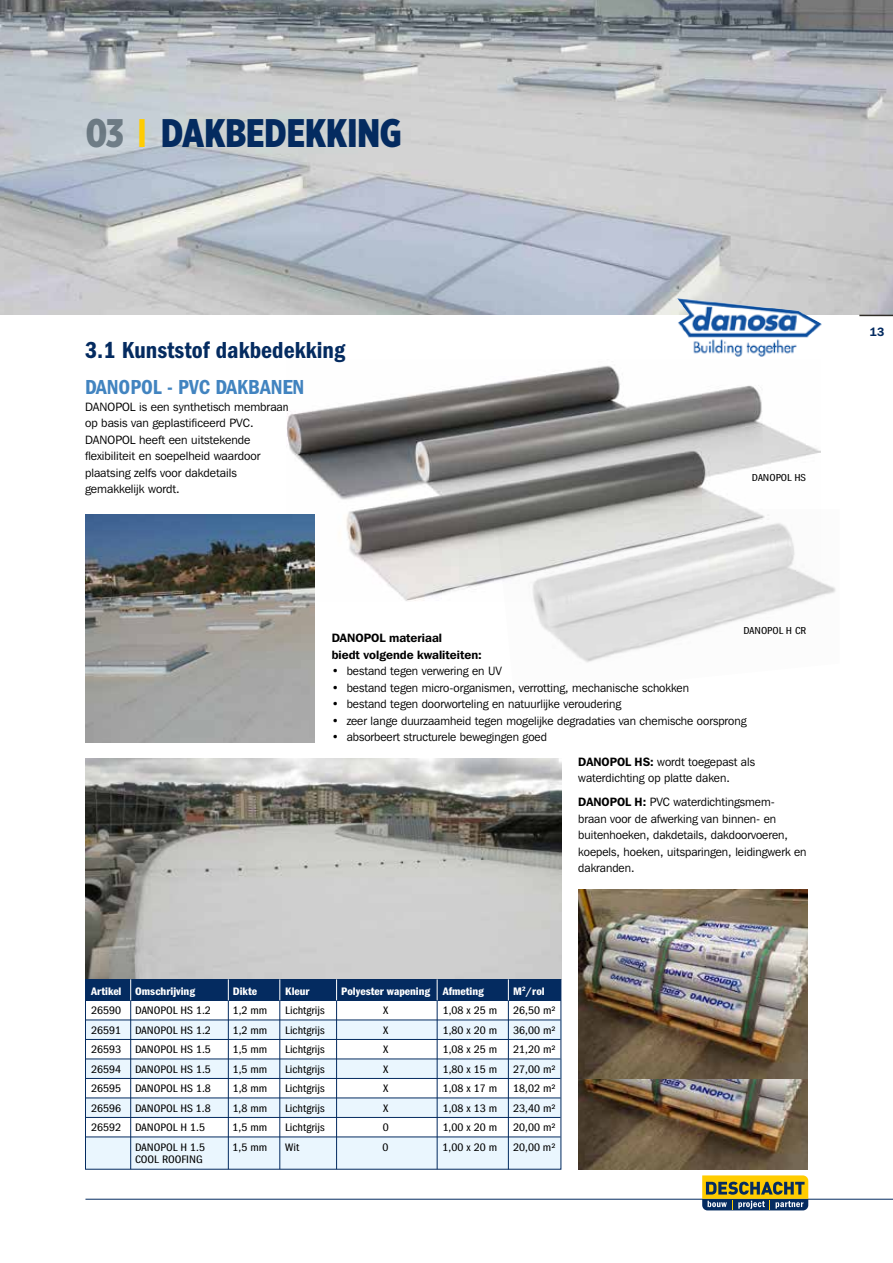
<style>
.page{position:relative;width:893px;height:1263px;background:#fff}
.page>*{position:absolute;margin:0;border:0;box-sizing:border-box;transform-origin:0 0}
.t1{font:900 39.9px "Gotham X Narrow";color:#042b60}
.t2{font:600 condensed 24px "Franklin Gothic";color:#042b60}
.t3{font:600 condensed 21px "Franklin Gothic";color:#4284c0}
.t4{font:12px/16.5px "Franklin Gothic IT Cby BT";color:#000}
.t5{font:600 12px/16.5px "Franklin Gothic IT Cby BT";color:#000}
.t6{font:600 12px "Franklin Gothic IT Cby BT";color:#042b60}
.t7{font:11.25px "Franklin Gothic Book Cmpr";color:#000;scale:1.25 1}
.t8{font:11.25px "Franklin Gothic Demi Cmpr";color:#fff;scale:1.25 1}
.t9{font:10.5px "Franklin Gothic Book Cmpr";color:#000;scale:1.25 1}
.s1{color:#8d989e}
.s2{font-weight:700;color:#fc0}
.s3{font-weight:600}
</style>
<div class="page">
<img style="left:85px;top:758px;width:476px;height:221px">
<img style="left:0;top:0;width:893px;height:315px">
<hr style="left:85px;top:1199px;width:808px;height:1px;background:#042b60">
<hr style="left:859px;top:315px;width:34px;height:1px;background:#302d28">
<svg style="left:702px;top:1175px;width:106px;height:35px;background:#8f883e"></svg>
<img style="left:673px;top:298px;width:150px;height:59px">
<div style="left:85px;top:979px;width:476px;height:21px;background:#042b60"></div>
<div style="left:85px;top:1020px;width:476px;height:19px;background:#eaf6fe"></div>
<div style="left:85px;top:1059px;width:476px;height:19px;background:#eaf6fe"></div>
<div style="left:85px;top:1098px;width:476px;height:19px;background:#eaf6fe"></div>
<div style="left:85px;top:1137px;width:476px;height:32px;background:#eaf6fe"></div>
<div style="left:85px;top:979px;width:476px;height:190px;border:1px solid #042b60"></div>
<hr style="left:85px;top:1020px;width:475px;height:1px;background:#042b60">
<hr style="left:85px;top:1039px;width:475px;height:1px;background:#042b60">
<hr style="left:85px;top:1059px;width:475px;height:1px;background:#042b60">
<hr style="left:85px;top:1078px;width:475px;height:1px;background:#042b60">
<hr style="left:85px;top:1098px;width:475px;height:1px;background:#042b60">
<hr style="left:85px;top:1117px;width:475px;height:1px;background:#042b60">
<hr style="left:85px;top:1137px;width:475px;height:1px;background:#042b60">
<hr style="left:130px;top:1000px;width:1px;height:169px;background:#042b60">
<hr style="left:280px;top:1000px;width:1px;height:169px;background:#042b60">
<hr style="left:228px;top:1000px;width:1px;height:169px;background:#042b60">
<svg style="left:130px;top:979px;width:1px;height:21px"></svg>
<svg style="left:280px;top:979px;width:1px;height:21px"></svg>
<svg style="left:228px;top:979px;width:1px;height:21px"></svg>
<hr style="left:336px;top:1000px;width:1px;height:169px;background:#042b60">
<hr style="left:437px;top:1000px;width:1px;height:169px;background:#042b60">
<svg style="left:336px;top:979px;width:1px;height:21px"></svg>
<svg style="left:437px;top:979px;width:1px;height:21px"></svg>
<hr style="left:508px;top:1000px;width:1px;height:169px;background:#042b60">
<svg style="left:508px;top:979px;width:1px;height:21px"></svg>
<img style="left:287px;top:365px;width:533px;height:236px">
<img style="left:495px;top:509px;width:341px;height:154px">
<img style="left:578px;top:1079px;width:230px;height:90px">
<img style="left:578px;top:890px;width:230px;height:189px">
<img style="left:85px;top:515px;width:230px;height:227px">
<h1 class="t1" style="left:85px;top:108px;width:318px"><span class="s1">03</span> <span class="s2">I</span> DAKBEDEKKING</h1>
<h2 class="t2" style="left:85px;top:336px;width:262px">3.1 Kunststof dakbedekking</h2>
<h3 class="t3" style="left:85px;top:375px;width:221px">DANOPOL - PVC DAKBANEN</h3>
<p class="t4" style="left:85px;top:398px;width:206px">DANOPOL is een synthetisch membraan op basis van geplastificeerd PVC.<br>DANOPOL heeft een uitstekende flexibiliteit en soepelheid waardoor plaatsing zelfs voor dakdetails gemakkelijk wordt.</p>
<p class="t9" style="left:752px;top:472px;width:45px">DANOPOL HS</p>
<p class="t9" style="left:744px;top:625px;width:51px">DANOPOL H CR</p>
<p class="t5" style="left:332px;top:629px;width:152px">DANOPOL materiaal<br>biedt volgende kwaliteiten:</p>
<p class="t4" style="left:332px;top:663px;width:172px">• bestand tegen verwering en UV</p>
<p class="t4" style="left:332px;top:679px;width:359px">• bestand tegen micro-organismen, verrotting, mechanische schokken</p>
<p class="t4" style="left:332px;top:696px;width:291px">• bestand tegen doorworteling en natuurlijke veroudering</p>
<p class="t4" style="left:332px;top:712px;width:416px">• zeer lange duurzaamheid tegen mogelijke degradaties van chemische oorsprong</p>
<p class="t4" style="left:332px;top:729px;width:217px">• absorbeert structurele bewegingen goed</p>
<p class="t4" style="left:578px;top:753px;width:178px"><span class="s3">DANOPOL HS:</span> wordt toegepast als waterdichting op platte daken.</p>
<p class="t4" style="left:578px;top:793px;width:230px"><span class="s3">DANOPOL H:</span> PVC waterdichtingsmem-<br>braan voor de afwerking van binnen- en buitenhoeken, dakdetails, dakdoorvoeren, koepels, hoeken, uitsparingen, leidingwerk en dakranden.</p>
<p class="t8" style="left:91px;top:985px;width:85px">Artikel Omschrijving</p>
<p class="t8" style="left:233px;top:985px;width:21px">Dikte</p>
<p class="t8" style="left:285px;top:985px;width:21px">Kleur</p>
<p class="t8" style="left:341px;top:985px;width:116px">Polyester wapening Afmeting</p>
<p class="t8" style="left:513px;top:985px;width:27px">M<sup>2</sup>/rol</p>
<p class="t7" style="left:91px;top:1004px;width:25px">26590</p>
<p class="t7" style="left:135px;top:1004px;width:62px">DANOPOL HS 1.2</p>
<p class="t7" style="left:233px;top:1004px;width:29px">1,2 mm</p>
<p class="t7" style="left:285px;top:1004px;width:33px">Lichtgrijs</p>
<p class="t7" style="left:383px;top:1004px;width:6px">X</p>
<p class="t7" style="left:443px;top:1004px;width:45px">1,08 x 25 m</p>
<p class="t7" style="left:513px;top:1004px;width:35px">26,50 m²</p>
<p class="t7" style="left:91px;top:1024px;width:25px">26591</p>
<p class="t7" style="left:135px;top:1024px;width:62px">DANOPOL HS 1.2</p>
<p class="t7" style="left:233px;top:1024px;width:29px">1,2 mm</p>
<p class="t7" style="left:285px;top:1024px;width:33px">Lichtgrijs</p>
<p class="t7" style="left:383px;top:1024px;width:6px">X</p>
<p class="t7" style="left:443px;top:1024px;width:45px">1,80 x 20 m</p>
<p class="t7" style="left:513px;top:1024px;width:35px">36,00 m²</p>
<p class="t7" style="left:91px;top:1043px;width:25px">26593</p>
<p class="t7" style="left:135px;top:1043px;width:62px">DANOPOL HS 1.5</p>
<p class="t7" style="left:233px;top:1043px;width:29px">1,5 mm</p>
<p class="t7" style="left:285px;top:1043px;width:33px">Lichtgrijs</p>
<p class="t7" style="left:383px;top:1043px;width:6px">X</p>
<p class="t7" style="left:443px;top:1043px;width:45px">1,08 x 25 m</p>
<p class="t7" style="left:513px;top:1043px;width:35px">21,20 m²</p>
<p class="t7" style="left:91px;top:1063px;width:25px">26594</p>
<p class="t7" style="left:135px;top:1063px;width:62px">DANOPOL HS 1.5</p>
<p class="t7" style="left:233px;top:1063px;width:29px">1,5 mm</p>
<p class="t7" style="left:285px;top:1063px;width:33px">Lichtgrijs</p>
<p class="t7" style="left:383px;top:1063px;width:6px">X</p>
<p class="t7" style="left:443px;top:1063px;width:45px">1,80 x 15 m</p>
<p class="t7" style="left:513px;top:1063px;width:35px">27,00 m²</p>
<p class="t7" style="left:91px;top:1082px;width:25px">26595</p>
<p class="t7" style="left:135px;top:1082px;width:62px">DANOPOL HS 1.8</p>
<p class="t7" style="left:233px;top:1082px;width:29px">1,8 mm</p>
<p class="t7" style="left:285px;top:1082px;width:33px">Lichtgrijs</p>
<p class="t7" style="left:383px;top:1082px;width:6px">X</p>
<p class="t7" style="left:443px;top:1082px;width:45px">1,08 x 17 m</p>
<p class="t7" style="left:513px;top:1082px;width:35px">18,02 m²</p>
<p class="t7" style="left:91px;top:1102px;width:25px">26596</p>
<p class="t7" style="left:135px;top:1102px;width:62px">DANOPOL HS 1.8</p>
<p class="t7" style="left:233px;top:1102px;width:29px">1,8 mm</p>
<p class="t7" style="left:285px;top:1102px;width:33px">Lichtgrijs</p>
<p class="t7" style="left:383px;top:1102px;width:6px">X</p>
<p class="t7" style="left:443px;top:1102px;width:45px">1,08 x 13 m</p>
<p class="t7" style="left:513px;top:1102px;width:35px">23,40 m²</p>
<p class="t7" style="left:91px;top:1121px;width:25px">26592</p>
<p class="t7" style="left:135px;top:1121px;width:57px">DANOPOL H 1.5</p>
<p class="t7" style="left:233px;top:1121px;width:29px">1,5 mm</p>
<p class="t7" style="left:285px;top:1121px;width:33px">Lichtgrijs</p>
<p class="t7" style="left:383px;top:1121px;width:6px">0</p>
<p class="t7" style="left:443px;top:1121px;width:45px">1,00 x 20 m</p>
<p class="t7" style="left:513px;top:1121px;width:35px">20,00 m²</p>
<p class="t7" style="left:135px;top:1141px;width:57px">DANOPOL H 1.5</p>
<p class="t7" style="left:233px;top:1141px;width:29px">1,5 mm</p>
<p class="t7" style="left:285px;top:1141px;width:13px">Wit</p>
<p class="t7" style="left:383px;top:1141px;width:6px">0</p>
<p class="t7" style="left:443px;top:1141px;width:45px">1,00 x 20 m</p>
<p class="t7" style="left:513px;top:1141px;width:35px">20,00 m²</p>
<p class="t7" style="left:135px;top:1153px;width:55px">COOL ROOFING</p>
<p class="t6" style="left:870px;top:325px;width:16px">13</p>
</div>
